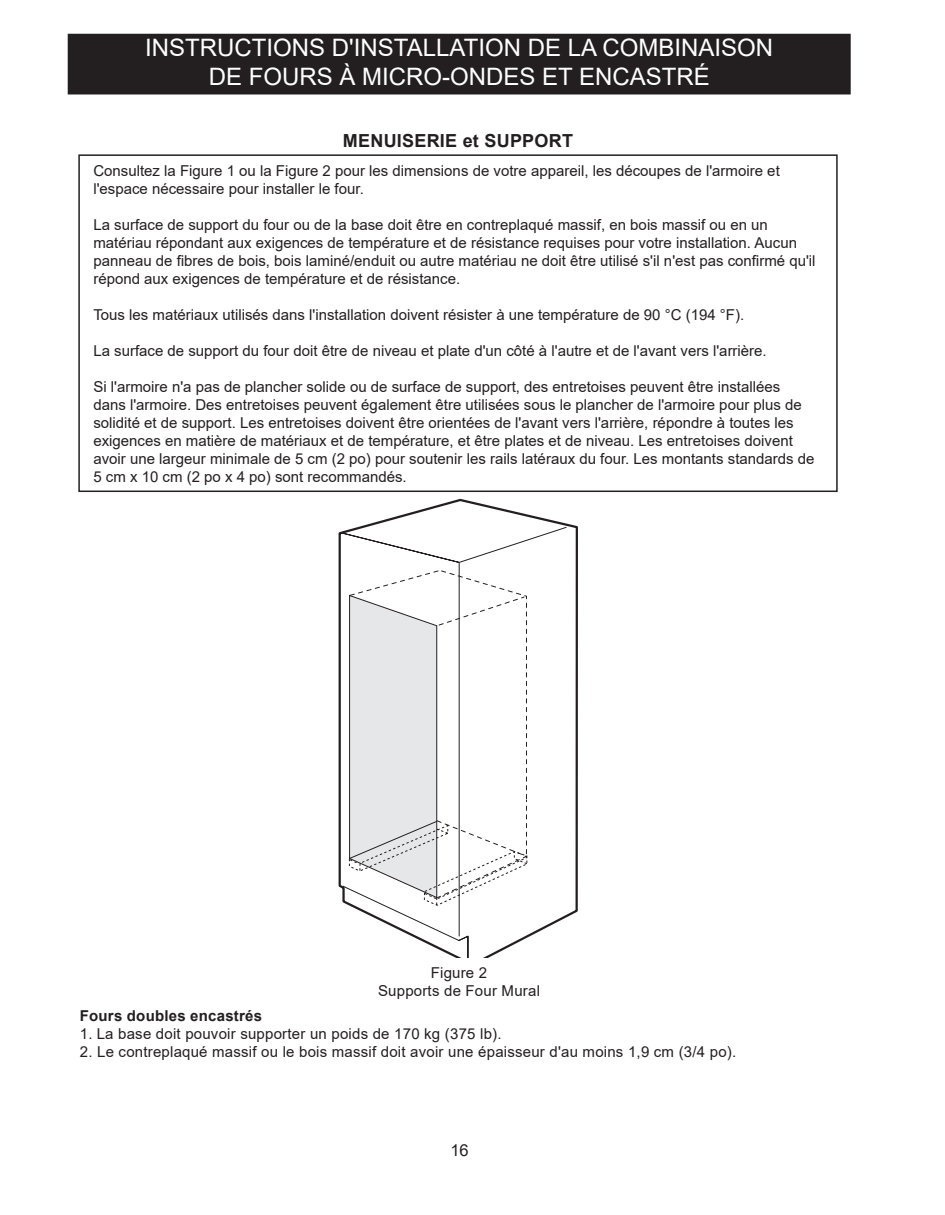
<style>
.page{position:relative;width:945px;height:1215px;background:#fff}
.page>*{position:absolute;margin:0;border:0;box-sizing:border-box;transform-origin:0 0}
.t1{font:24px/28.8px "Arial";color:#fff;text-align:center}
.t2{font:700 18px "Arial";letter-spacing:.015em;color:#231f20}
.t3{font:16.5px "Arial";color:#231f20}
.t4{font:15px/18px "Arial";color:#231f20}
.t5{font:700 15px "Arial";letter-spacing:.015em;color:#231f20}
</style>
<div class="page">
<div style="left:68px;top:34px;width:782px;height:60px;background:#231f20"></div>
<div style="left:78px;top:154px;width:760px;height:338px;border:2px solid #231f20"></div>
<svg style="left:338px;top:499px;width:240px;height:418px"></svg>
<svg style="left:342px;top:527px;width:225px;height:431px"></svg>
<hr style="left:459px;top:562px;width:1px;height:374px;background:#231f20">
<svg style="left:349px;top:569px;width:180px;height:330px"></svg>
<svg style="left:348px;top:594px;width:180px;height:312px"></svg>
<h1 class="t1" style="left:145px;top:33px;width:629px">INSTRUCTIONS D'INSTALLATION DE LA COMBINAISON<br>DE FOURS À MICRO-ONDES ET ENCASTRÉ</h1>
<p class="t2" style="left:343px;top:128px;width:232px">MENUISERIE et SUPPORT</p>
<p class="t4" style="left:93px;top:161px;width:688px">Consultez la Figure 1 ou la Figure 2 pour les dimensions de votre appareil, les découpes de l'armoire et l'espace nécessaire pour installer le four.</p>
<p class="t4" style="left:93px;top:215px;width:724px">La surface de support du four ou de la base doit être en contreplaqué massif, en bois massif ou en un matériau répondant aux exigences de température et de résistance requises pour votre installation. Aucun panneau de fibres de bois, bois laminé/enduit ou autre matériau ne doit être utilisé s'il n'est pas confirmé qu'il répond aux exigences de température et de résistance.</p>
<p class="t4" style="left:93px;top:305px;width:652px">Tous les matériaux utilisés dans l'installation doivent résister à une température de 90 °C (194 °F).</p>
<p class="t4" style="left:93px;top:341px;width:675px">La surface de support du four doit être de niveau et plate d'un côté à l'autre et de l'avant vers l'arrière.</p>
<p class="t4" style="left:93px;top:377px;width:723px">Si l'armoire n'a pas de plancher solide ou de surface de support, des entretoises peuvent être installées dans l'armoire. Des entretoises peuvent également être utilisées sous le plancher de l'armoire pour plus de solidité et de support. Les entretoises doivent être orientées de l'avant vers l'arrière, répondre à toutes les exigences en matière de matériaux et de température, et être plates et de niveau. Les entretoises doivent avoir une largeur minimale de 5 cm (2 po) pour soutenir les rails latéraux du four. Les montants standards de 5 cm x 10 cm (2 po x 4 po) sont recommandés.</p>
<p class="t4" style="left:378px;top:963px;width:163px;text-align:center">Figure 2<br>Supports de Four Mural</p>
<p class="t5" style="left:80px;top:1005px;width:184px">Fours doubles encastrés</p>
<p class="t4" style="left:80px;top:1025px;width:423px">1. La base doit pouvoir supporter un poids de 170 kg (375 lb).</p>
<p class="t4" style="left:80px;top:1043px;width:658px">2. Le contreplaqué massif ou le bois massif doit avoir une épaisseur d'au moins 1,9 cm (3/4 po).</p>
<p class="t3" style="left:450px;top:1139px;width:20px">16</p>
</div>
